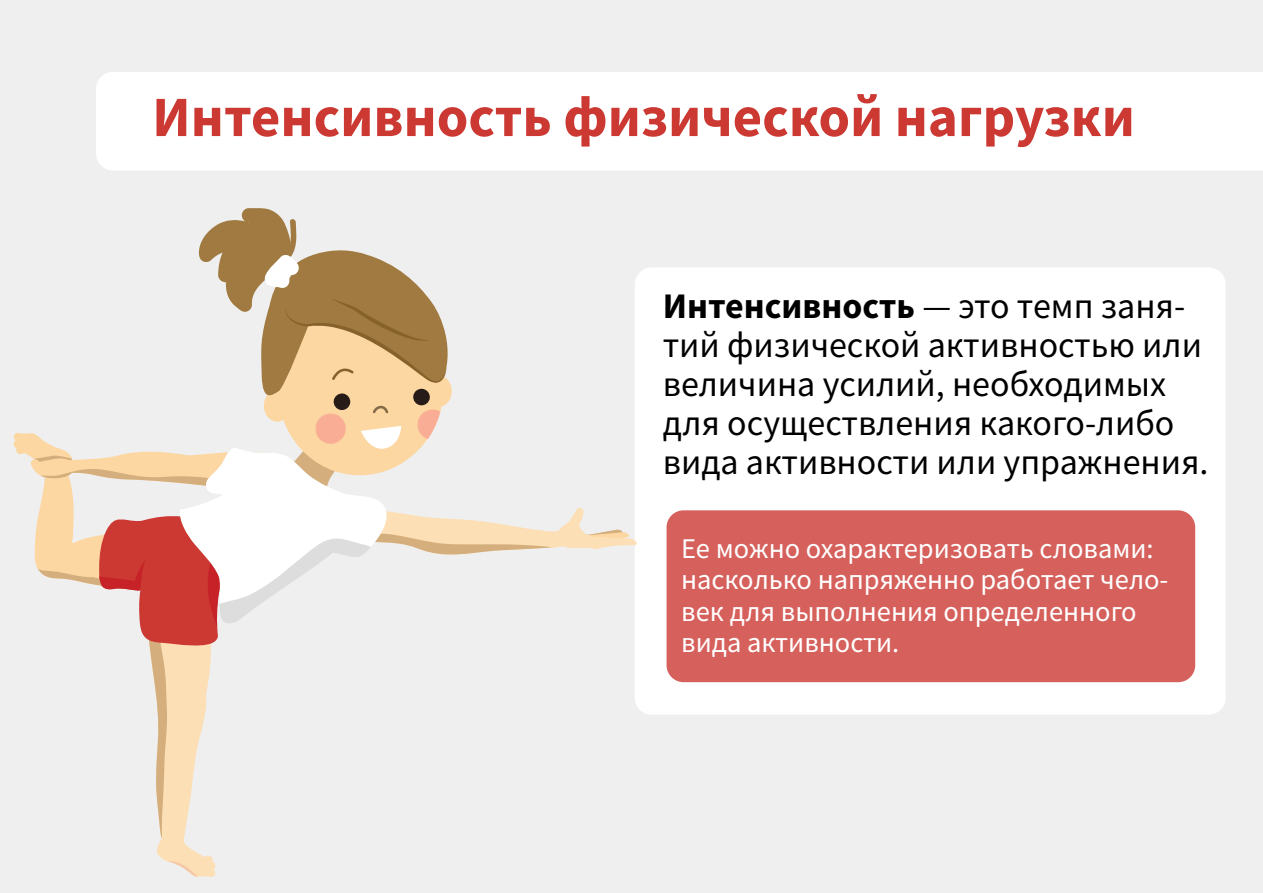
<style>
.page{position:relative;width:1263px;height:893px;background:#efefef}
.page>*{position:absolute;margin:0;border:0;box-sizing:border-box;transform-origin:0 0}
.t1{font:700 57px "Source Sans Pro";color:#cc3933}
.t2{font:36px/39px "Source Sans Pro";color:#000}
.t3{font:28.5px/31.5px "Source Sans Pro";color:#fff}
.s1{font-weight:700}
</style>
<div class="page">
<div style="left:96px;top:72px;width:1167px;height:98px;background:#fff"></div>
<div style="left:635px;top:267px;width:591px;height:448px;background:#fff;border-radius:17px"></div>
<div style="left:666px;top:510px;width:529px;height:172px;background:#d6615c;border-radius:17px"></div>
<svg style="left:13px;top:208px;width:624px;height:669px"></svg>
<h1 class="t1" style="left:152px;top:79px;width:984px">Интенсивность физической нагрузки</h1>
<p class="t2" style="left:663px;top:286px;width:547px"><span class="s1">Интенсивность</span> — это темп заня&shy;тий физической активностью или величина усилий, необходимых для осуществления какого-либо вида активности или упражнения.</p>
<p class="t3" style="left:681px;top:532px;width:489px">Ее можно охарактеризовать словами: насколько напряженно работает чело&shy;век для выполнения определенного вида активности.</p>
</div>
